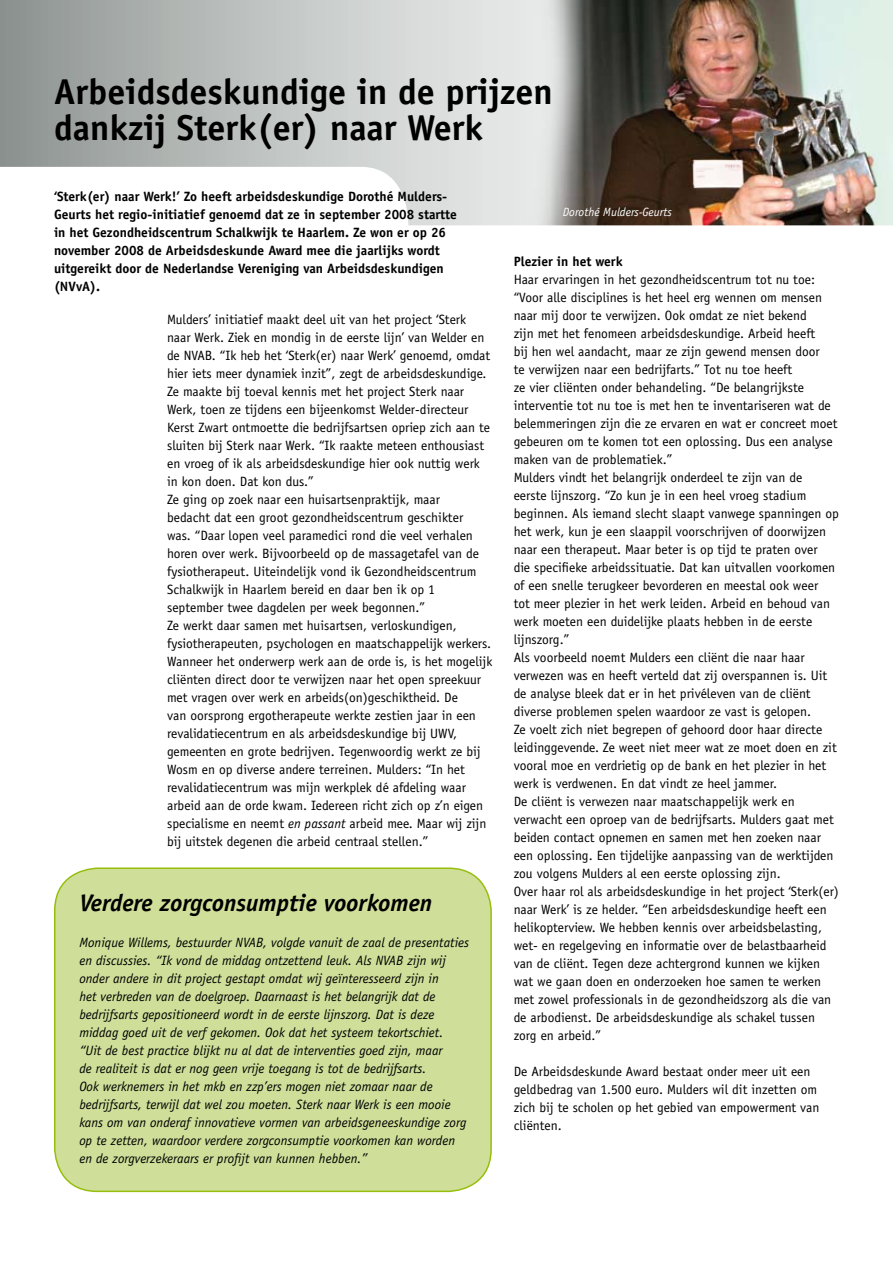
<style>
.page{position:relative;width:893px;height:1263px;background:#fff}
.page>*{position:absolute;margin:0;border:0;box-sizing:border-box;transform-origin:0 0}
.t1{font:700 36px/36px "Officina Sans";color:#000}
.t2{font:italic 700 24px "Officina Sans";color:#000}
.t3{font:13.5px/18px "Officina Sans";color:#000}
.t4{font:italic 13.5px/18px "Officina Sans";color:#000}
.t5{font:700 13.5px/18px "Officina Sans";color:#000}
.t6{font:italic 12px "Officina Sans";color:#fff}
.s1{font-style:italic}
</style>
<div class="page">
<svg style="left:0;top:0;width:515px;height:225px"></svg>
<img style="left:515px;top:0;width:378px;height:225px">
<div style="left:55px;top:868px;width:436px;height:323px;background:#cfdf99;border-radius:43px"></div>
<div style="left:54px;top:867px;width:438px;height:325px;border:2px solid #97be0d;border-radius:43px"></div>
<h1 class="t1" style="left:54px;top:73px;width:500px">Arbeidsdeskundige in de prijzen dankzij Sterk(er) naar Werk</h1>
<p class="t5" style="left:54px;top:187px;width:404px">‘Sterk(er) naar Werk!’ Zo heeft arbeidsdeskundige Dorothé Mulders-Geurts het regio-initiatief genoemd dat ze in september 2008 startte in het Gezondheidscentrum Schalkwijk te Haarlem. Ze won er op 26 november 2008 de Arbeidsdeskunde Award mee die jaarlijks wordt uitgereikt door de Nederlandse Vereniging van Arbeidsdeskundigen (NVvA).</p>
<p class="t3" style="left:167px;top:311px;width:327px">Mulders’ initiatief maakt deel uit van het project ‘Sterk naar Werk. Ziek en mondig in de eerste lijn’ van Welder en de NVAB. “Ik heb het ‘Sterk(er) naar Werk’ genoemd, omdat hier iets meer dynamiek inzit”, zegt de arbeidsdeskundige.<br>Ze maakte bij toeval kennis met het project Sterk naar Werk, toen ze tijdens een bijeenkomst Welder-directeur Kerst Zwart ontmoette die bedrijfsartsen opriep zich aan te sluiten bij Sterk naar Werk. “Ik raakte meteen enthousiast en vroeg of ik als arbeidsdeskundige hier ook nuttig werk in kon doen. Dat kon dus.”<br>Ze ging op zoek naar een huisartsenpraktijk, maar<br>bedacht dat een groot gezondheidscentrum geschikter<br>was. “Daar lopen veel paramedici rond die veel verhalen horen over werk. Bijvoorbeeld op de massagetafel van de fysiotherapeut. Uiteindelijk vond ik Gezondheidscentrum Schalkwijk in Haarlem bereid en daar ben ik op 1 september twee dagdelen per week begonnen.”<br>Ze werkt daar samen met huisartsen, verloskundigen, fysiotherapeuten, psychologen en maatschappelijk werkers.<br>Wanneer het onderwerp werk aan de orde is, is het mogelijk cliënten direct door te verwijzen naar het open spreekuur met vragen over werk en arbeids(on)geschiktheid. De<br>van oorsprong ergotherapeute werkte zestien jaar in een revalidatiecentrum en als arbeidsdeskundige bij UWV, gemeenten en grote bedrijven. Tegenwoordig werkt ze bij Wosm en op diverse andere terreinen. Mulders: “In het revalidatiecentrum was mijn werkplek dé afdeling waar arbeid aan de orde kwam. Iedereen richt zich op z’n eigen specialisme en neemt <span class="s1">en passant</span> arbeid mee. Maar wij zijn bij uitstek degenen die arbeid centraal stellen.”</p>
<h2 class="t2" style="left:79px;top:888px;width:354px">Verdere zorgconsumptie voorkomen</h2>
<p class="t4" style="left:79px;top:933px;width:391px">Monique Willems, bestuurder NVAB, volgde vanuit de zaal de presentaties en discussies. “Ik vond de middag ontzettend leuk. Als NVAB zijn wij onder andere in dit project gestapt omdat wij geïnteresseerd zijn in<br>het verbreden van de doelgroep. Daarnaast is het belangrijk dat de bedrijfsarts gepositioneerd wordt in de eerste lijnszorg. Dat is deze middag goed uit de verf gekomen. Ook dat het systeem tekortschiet.<br>“Uit de best practice blijkt nu al dat de interventies goed zijn, maar<br>de realiteit is dat er nog geen vrije toegang is tot de bedrijfsarts.<br>Ook werknemers in het mkb en zzp’ers mogen niet zomaar naar de bedrijfsarts, terwijl dat wel zou moeten. Sterk naar Werk is een mooie kans om van onderaf innovatieve vormen van arbeidsgeneeskundige zorg op te zetten, waardoor verdere zorgconsumptie voorkomen kan worden en de zorgverzekeraars er profijt van kunnen hebben.”</p>
<p class="t6" style="left:563px;top:205px;width:111px">Dorothé Mulders-Geurts</p>
<p class="t5" style="left:514px;top:252px;width:111px">Plezier in het werk</p>
<p class="t3" style="left:514px;top:270px;width:327px">Haar ervaringen in het gezondheidscentrum tot nu toe: “Voor alle disciplines is het heel erg wennen om mensen naar mij door te verwijzen. Ook omdat ze niet bekend<br>zijn met het fenomeen arbeidsdeskundige. Arbeid heeft<br>bij hen wel aandacht, maar ze zijn gewend mensen door<br>te verwijzen naar een bedrijfarts.” Tot nu toe heeft<br>ze vier cliënten onder behandeling. “De belangrijkste interventie tot nu toe is met hen te inventariseren wat de belemmeringen zijn die ze ervaren en wat er concreet moet gebeuren om te komen tot een oplossing. Dus een analyse maken van de problematiek.”<br>Mulders vindt het belangrijk onderdeel te zijn van de<br>eerste lijnszorg. “Zo kun je in een heel vroeg stadium beginnen. Als iemand slecht slaapt vanwege spanningen op het werk, kun je een slaappil voorschrijven of doorwijzen naar een therapeut. Maar beter is op tijd te praten over<br>die specifieke arbeidssituatie. Dat kan uitvallen voorkomen of een snelle terugkeer bevorderen en meestal ook weer<br>tot meer plezier in het werk leiden. Arbeid en behoud van werk moeten een duidelijke plaats hebben in de eerste lijnszorg.”<br>Als voorbeeld noemt Mulders een cliënt die naar haar verwezen was en heeft verteld dat zij overspannen is. Uit de analyse bleek dat er in het privéleven van de cliënt diverse problemen spelen waardoor ze vast is gelopen.<br>Ze voelt zich niet begrepen of gehoord door haar directe leidinggevende. Ze weet niet meer wat ze moet doen en zit vooral moe en verdrietig op de bank en het plezier in het werk is verdwenen. En dat vindt ze heel jammer.<br>De cliënt is verwezen naar maatschappelijk werk en verwacht een oproep van de bedrijfsarts. Mulders gaat met beiden contact opnemen en samen met hen zoeken naar een oplossing. Een tijdelijke aanpassing van de werktijden zou volgens Mulders al een eerste oplossing zijn.<br>Over haar rol als arbeidsdeskundige in het project ‘Sterk(er) naar Werk’ is ze helder. “Een arbeidsdeskundige heeft een helikopterview. We hebben kennis over arbeidsbelasting, wet- en regelgeving en informatie over de belastbaarheid van de cliënt. Tegen deze achtergrond kunnen we kijken wat we gaan doen en onderzoeken hoe samen te werken met zowel professionals in de gezondheidszorg als die van de arbodienst. De arbeidsdeskundige als schakel tussen zorg en arbeid.”</p>
<p class="t3" style="left:514px;top:1062px;width:307px">De Arbeidsdeskunde Award bestaat onder meer uit een geldbedrag van 1.500 euro. Mulders wil dit inzetten om zich bij te scholen op het gebied van empowerment van cliënten.</p>
</div>
